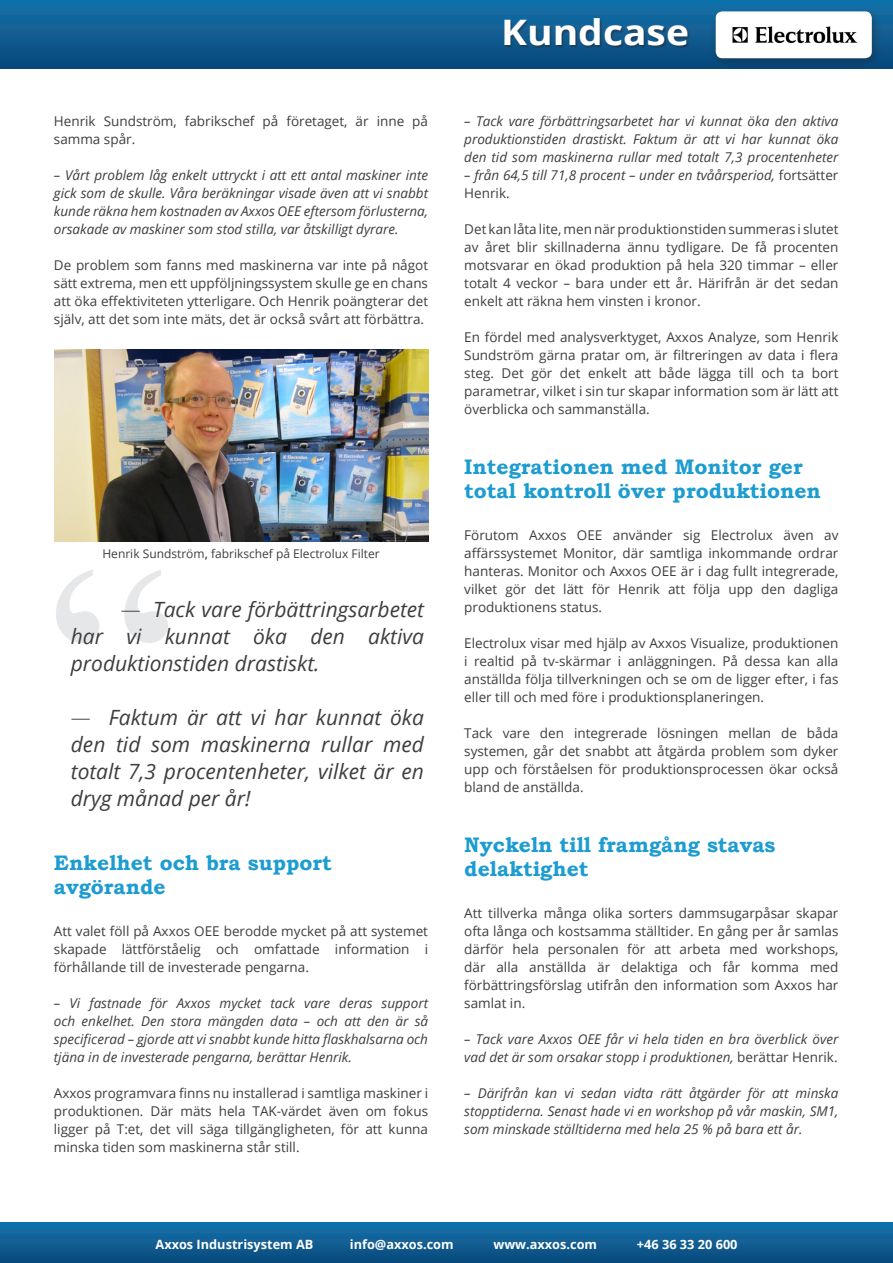
<style>
.page{position:relative;width:893px;height:1263px;background:#fff}
.page>*{position:absolute;margin:0;border:0;box-sizing:border-box;transform-origin:0 0}
.t1{font:292.95px "Times New Roman";color:#e6e7e9}
.t2{font:700 35.1px "Open Sans";color:#fff;scale:1.11 1}
.t3{font:italic 21px/27px "Open Sans";color:#3e3e3f;text-align:justify}
.t4{font:700 21px/24px "Bookman Old Style";color:#1c9cd0}
.t5{font:13.5px/18px "Open Sans";color:#3e3e3f;text-align:justify}
.t6{font:italic 13.5px/18px "Open Sans";color:#3e3e3f;text-align:justify}
.t7{font:700 12.75px "Open Sans";color:#fff}
.t8{font:12px "Open Sans";color:#3e3e3f}
.s1{font-weight:600}
.s2{font-weight:300}
.s3{font-style:normal}
</style>
<div class="page">
<div style="left:0;top:0;width:893px;height:68px;background:linear-gradient(to bottom,#1572aa,#09497b)"></div>
<div style="left:504px;top:18px;width:187px;height:31px;background:#231f20;opacity:.5"></div>
<img style="left:54px;top:350px;width:374px;height:191px">
<div style="left:0;top:1222px;width:893px;height:41px;background:linear-gradient(to bottom,#1474ac,#0a497a)"></div>
<div style="left:710px;top:7px;width:172px;height:63px;background:#231f20;opacity:.35"></div>
<div style="left:716px;top:11px;width:156px;height:47px;background:#fff;border-radius:7px"></div>
<img style="left:732px;top:26px;width:126px;height:18px">
<p class="t5" style="left:54px;top:112px;width:376px">Henrik Sundström, fabrikschef på företaget, är inne på samma spår.</p>
<p class="t6" style="left:54px;top:166px;width:376px">– Vårt problem låg enkelt uttryckt i att ett antal maskiner inte gick som de skulle. Våra beräkningar visade även att vi snabbt kunde räkna hem kostnaden av Axxos OEE eftersom förlusterna, orsakade av maskiner som stod stilla, var åtskilligt dyrare.</p>
<p class="t5" style="left:54px;top:256px;width:376px">De problem som fanns med maskinerna var inte på något sätt extrema, men ett uppföljningssystem skulle ge en chans att öka effektiviteten ytterligare. Och Henrik poängterar det själv, att det som inte mäts, det är också svårt att förbättra.</p>
<p class="t8" style="left:102px;top:545px;width:279px">Henrik Sundström<span class="s1">,</span> fabrikschef på Electrolux Filter</p>
<p class="t1" style="left:46px;top:473px;width:132px">“</p>
<p class="t3" style="left:71px;top:595px;width:355px;text-indent:50px"><span class="s2">—</span> Tack vare förbättringsarbetet har vi kunnat öka den aktiva produktionstiden drastiskt.</p>
<p class="t3" style="left:71px;top:703px;width:355px"><span class="s2">—</span> Faktum är att vi har kunnat öka den tid som maskinerna rullar med totalt 7,3 procentenheter, vilket är en dryg månad per år!</p>
<p class="t4" style="left:54px;top:851px;width:280px">Enkelhet och bra support avgörande</p>
<p class="t5" style="left:54px;top:922px;width:376px">Att valet föll på Axxos OEE berodde mycket på att systemet skapade lättförståelig och omfattade information i förhållande till de investerade pengarna.</p>
<p class="t6" style="left:54px;top:994px;width:376px">– Vi fastnade för Axxos mycket tack vare deras support och enkelhet. Den stora mängden data – och att den är så specificerad – gjorde att vi snabbt kunde hitta flaskhalsarna och tjäna in de investerade pengarna, berättar Henrik.</p>
<p class="t5" style="left:54px;top:1084px;width:376px">Axxos programvara finns nu installerad i samtliga maskiner i</p>
<p class="t5" style="left:54px;top:1102px;width:376px">produktionen. Där mäts hela TAK-värdet även om fokus ligger på T:et, det vill säga tillgängligheten, för att kunna minska tiden som maskinerna står still.</p>
<p class="t2" style="left:501px;top:8px;width:171px">Kundcase</p>
<p class="t6" style="left:464px;top:112px;width:376px">– Tack vare förbättringsarbetet har vi kunnat öka den aktiva produktionstiden drastiskt. Faktum är att vi har kunnat öka den tid som maskinerna rullar med totalt 7,3 procentenheter</p>
<p class="t6" style="left:464px;top:166px;width:376px">– från 64,5 till 71,8 procent – under en tvåårsperiod, <span class="s3">fortsätter<br>Henrik.</span></p>
<p class="t5" style="left:464px;top:220px;width:376px">Det kan låta lite, men när produktionstiden summeras i slutet av året blir skillnaderna ännu tydligare. De få procenten motsvarar en ökad produktion på hela 320 timmar – eller totalt 4 veckor – bara under ett år. Härifrån är det sedan enkelt att räkna hem vinsten i kronor.</p>
<p class="t5" style="left:464px;top:328px;width:376px">En fördel med analysverktyget, Axxos Analyze, som Henrik Sundström gärna pratar om, är filtreringen av data i flera steg. Det gör det enkelt att både lägga till och ta bort parametrar, vilket i sin tur skapar information som är lätt att överblicka och sammanställa.</p>
<p class="t4" style="left:464px;top:455px;width:358px">Integrationen med Monitor ger total kontroll över produktionen</p>
<p class="t5" style="left:464px;top:526px;width:376px">Förutom Axxos OEE använder sig Electrolux även av affärssystemet Monitor, där samtliga inkommande ordrar hanteras. Monitor och Axxos OEE är i dag fullt integrerade, vilket gör det lätt för Henrik att följa upp den dagliga produktionens status.</p>
<p class="t5" style="left:464px;top:634px;width:376px">Electrolux visar med hjälp av Axxos Visualize, produktionen i realtid på tv-skärmar i anläggningen. På dessa kan alla anställda följa tillverkningen och se om de ligger efter, i fas eller till och med före i produktionsplaneringen.</p>
<p class="t5" style="left:464px;top:724px;width:376px">Tack vare den integrerade lösningen mellan de båda systemen, går det snabbt att åtgärda problem som dyker upp och förståelsen för produktionsprocessen ökar också bland de anställda.</p>
<p class="t4" style="left:464px;top:833px;width:313px">Nyckeln till framgång stavas delaktighet</p>
<p class="t5" style="left:464px;top:904px;width:376px">Att tillverka många olika sorters dammsugarpåsar skapar ofta långa och kostsamma ställtider. En gång per år samlas därför hela personalen för att arbeta med workshops, där alla anställda är delaktiga och får komma med förbättringsförslag utifrån den information som Axxos har samlat in.</p>
<p class="t6" style="left:464px;top:1030px;width:376px">– Tack vare Axxos OEE får vi hela tiden en bra överblick över vad det är som orsakar stopp i produktionen, <span class="s3">berättar Henrik.</span></p>
<p class="t6" style="left:464px;top:1084px;width:376px">– Därifrån kan vi sedan vidta rätt åtgärder för att minska stopptiderna. Senast hade vi en workshop på vår maskin, SM1, som minskade ställtiderna med hela 25 % på bara ett år.</p>
<p class="t7" style="left:156px;top:1235px;width:159px">Axxos Industrisystem AB</p>
<p class="t7" style="left:350px;top:1235px;width:105px">info@axxos.com</p>
<p class="t7" style="left:493px;top:1235px;width:105px">www.axxos.com</p>
<p class="t7" style="left:637px;top:1235px;width:102px">+46 36 33 20 600</p>
</div>
